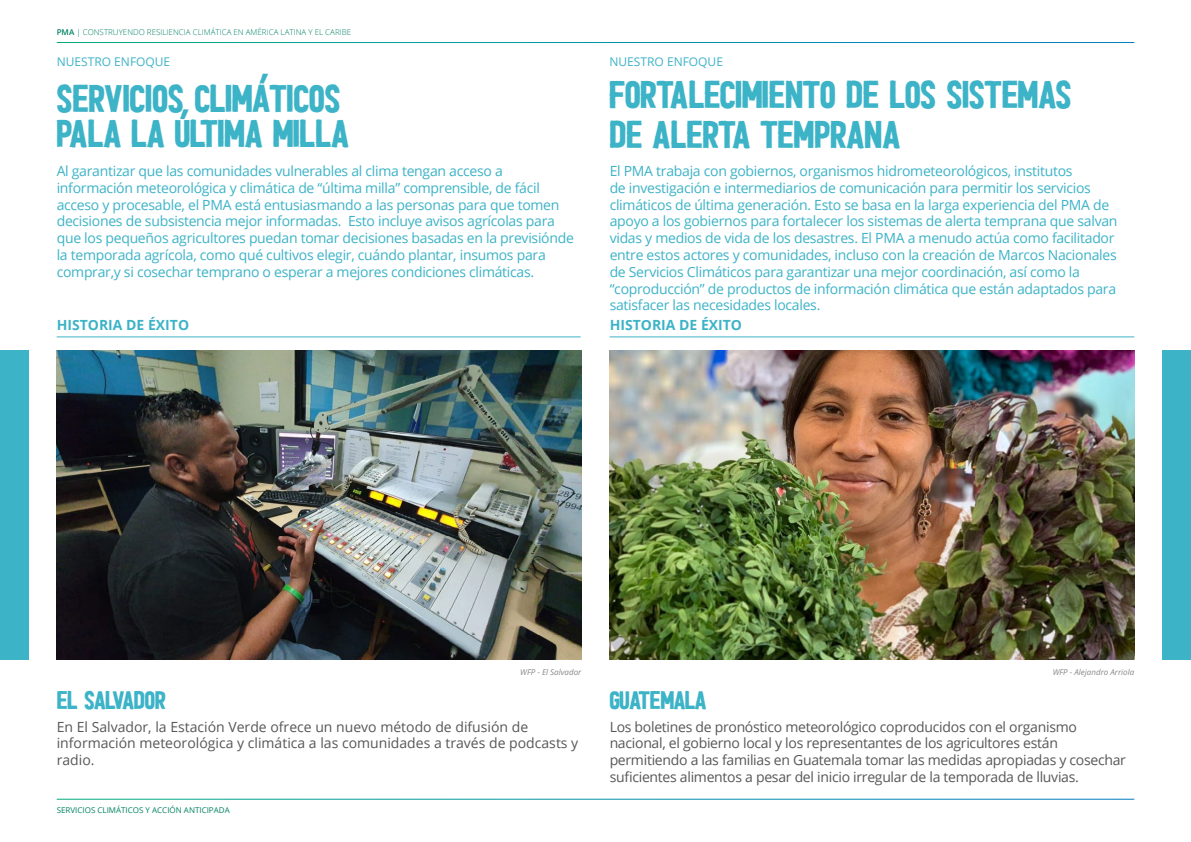
<style>
.page{position:relative;width:1191px;height:842px;background:#fff}
.page>*{position:absolute;margin:0;border:0;box-sizing:border-box;transform-origin:0 0}
.t1{font:38px/35px "HALDEN SOLID";color:#3cb3c7}
.t2{font:25px "HALDEN SOLID";color:#3cb3c7}
.t3{font:14px/16.8px "Open Sans";letter-spacing:-.02em;color:#3cb3c7}
.t4{font:14px/16.8px "Open Sans";letter-spacing:-.02em;color:#575756}
.t5{font:14px/16.8px "Open Sans";color:#575756}
.t6{font:700 14px "Open Sans";color:#3cb3c7}
.t7{font:12px "Open Sans";color:#3cb3c7}
.t8{font:300 8px "Open Sans";color:#008262}
.t9{font:8px "Open Sans";color:#008262}
.t10{font:italic 8px "Open Sans";color:#878787}
.s1{font-weight:600}
</style>
<div class="page">
<img style="left:609px;top:350px;width:525px;height:310px">
<div style="left:0;top:350px;width:28px;height:310px;background:#3cb3c7"></div>
<div style="left:1162px;top:350px;width:29px;height:310px;background:#3cb3c7"></div>
<img style="left:57px;top:350px;width:524px;height:310px">
<hr style="left:57px;top:336px;width:523px;height:1px;background:#3cb3c7">
<hr style="left:609px;top:336px;width:525px;height:1px;background:#3cb3c7">
<p class="t8" style="left:57px;top:26px;width:296px"><span class="s1">PMA</span> | CONSTRUYENDO RESILIENCIA CLIMÁTICA EN AMÉRICA LATINA Y EL CARIBE</p>
<p class="t7" style="left:57px;top:53px;width:115px">NUESTRO ENFOQUE</p>
<p class="t7" style="left:609px;top:53px;width:115px">NUESTRO ENFOQUE</p>
<h1 class="t1" style="left:57px;top:79px;width:293px">SERVICIOS CLIMÁTICOS<br>PALA LA ÚLTIMA MILLA</h1>
<p class="t3" style="left:57px;top:162px;width:519px">Al garantizar que las comunidades vulnerables al clima tengan acceso a información meteorológica y climática de “última milla” comprensible, de fácil acceso y procesable, el PMA está entusiasmando a las personas para que tomen decisiones de subsistencia mejor informadas. Esto incluye avisos agrícolas para que los pequeños agricultores puedan tomar decisiones basadas en la previsiónde la temporada agrícola, como qué cultivos elegir, cuándo plantar, insumos para comprar,y si cosechar temprano o esperar a mejores condiciones climáticas.</p>
<h1 class="t1" style="left:609px;top:73px;width:463px;line-height:40.7px">FORTALECIMIENTO DE LOS SISTEMAS<br>DE ALERTA TEMPRANA</h1>
<p class="t3" style="left:609px;top:162px;width:509px">El PMA trabaja con gobiernos, organismos hidrometeorológicos, institutos<br>de investigación e intermediarios de comunicación para permitir los servicios climáticos de última generación. Esto se basa en la larga experiencia del PMA de apoyo a los gobiernos para fortalecer los sistemas de alerta temprana que salvan vidas y medios de vida de los desastres. El PMA a menudo actúa como facilitador entre estos actores y comunidades, incluso con la creación de Marcos Nacionales de Servicios Climáticos para garantizar una mejor coordinación, así como la “coproducción” de productos de información climática que están adaptados para satisfacer las necesidades locales.</p>
<p class="t6" style="left:57px;top:315px;width:134px">HISTORIA DE ÉXITO</p>
<p class="t6" style="left:609px;top:315px;width:134px">HISTORIA DE ÉXITO</p>
<p class="t10" style="left:520px;top:666px;width:63px">WFP - El Salvador</p>
<p class="t10" style="left:1052px;top:666px;width:83px">WFP - Alejandro Arriola</p>
<h2 class="t2" style="left:57px;top:684px;width:110px">EL SALVADOR</h2>
<p class="t5" style="left:57px;top:718px;width:523px">En El Salvador, la Estación Verde ofrece un nuevo método de difusión de información meteorológica y climática a las comunidades a través de podcasts y radio.</p>
<p class="t9" style="left:57px;top:804px;width:174px">SERVICIOS CLIMÁTICOS Y ACCIÓN ANTICIPADA</p>
<h2 class="t2" style="left:609px;top:684px;width:98px">GUATEMALA</h2>
<p class="t4" style="left:609px;top:718px;width:518px">Los boletines de pronóstico meteorológico coproducidos con el organismo nacional, el gobierno local y los representantes de los agricultores están permitiendo a las familias en Guatemala tomar las medidas apropiadas y cosechar suficientes alimentos a pesar del inicio irregular de la temporada de lluvias.</p>
</div>
